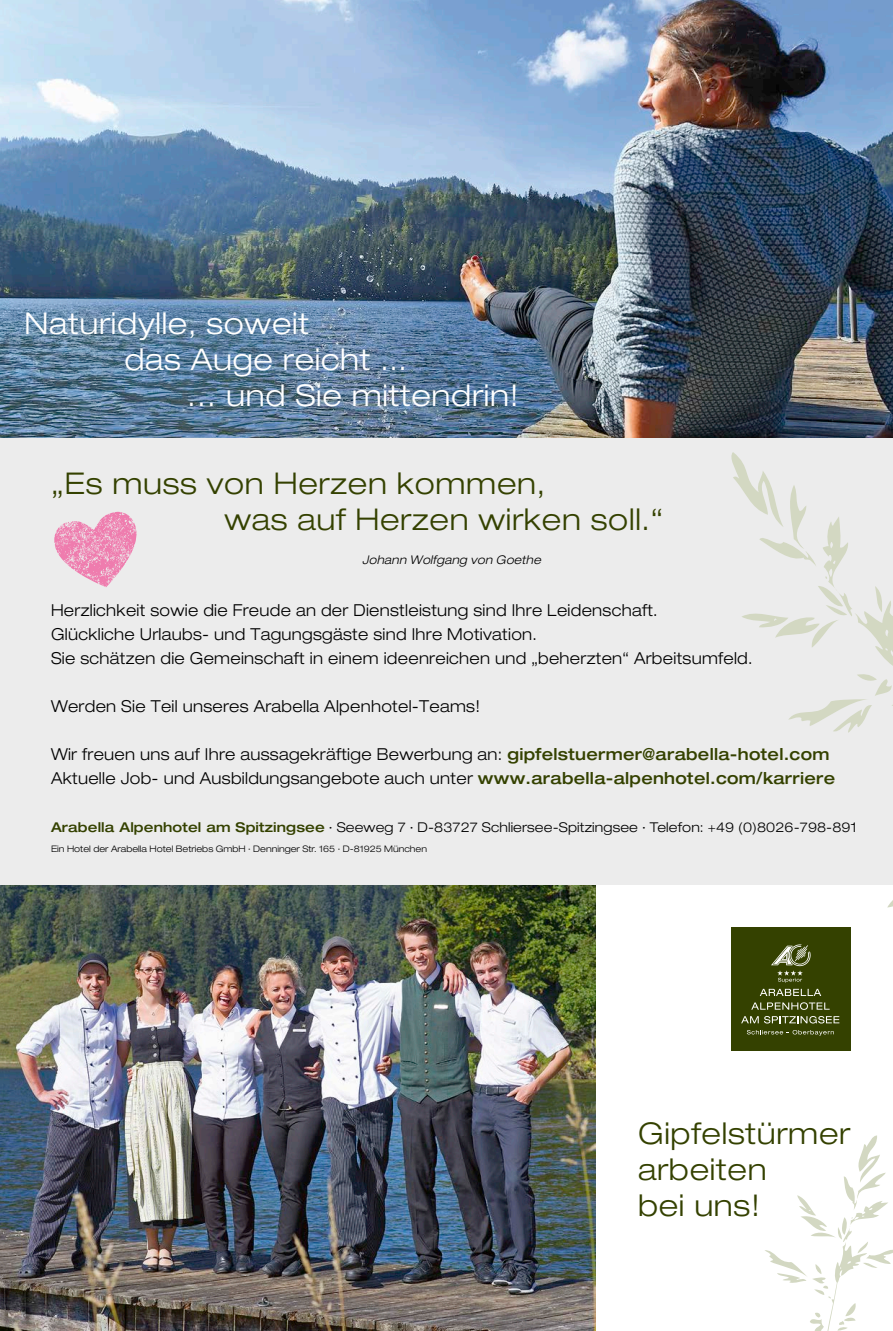
<style>
.page{position:relative;width:893px;height:1331px;background:#fff}
.page>*{position:absolute;margin:0;border:0;box-sizing:border-box;transform-origin:0 0}
.t1{font:300 expanded 30px/36px "Helvetica Neue";letter-spacing:.025em;color:#344100}
.t2{font:300 expanded 30px "Helvetica Neue";letter-spacing:.025em;color:#fff}
.t3{font:300 expanded 16.5px/24px "Helvetica Neue";letter-spacing:.02em;color:#000;scale:.96 1}
.t4{font:300 expanded 13.5px "Helvetica Neue";letter-spacing:.01em;color:#000}
.t5{font:italic 300 expanded 12px "Helvetica Neue";letter-spacing:.02em;color:#000;scale:.96 1}
.t6{font:300 expanded 9px "Helvetica Neue";color:#000}
.s1{font-weight:500;color:#344100}
</style>
<div class="page">
<img style="left:0;top:884px;width:595px;height:447px">
<img style="left:0;top:0;width:893px;height:438px">
<div style="left:0;top:438px;width:893px;height:446px;background:#ececec"></div>
<svg style="left:619px;top:452px;width:274px;height:879px"></svg>
<svg style="left:54px;top:512px;width:83px;height:75px"></svg>
<h1 class="t2" style="left:24px;top:305px;width:286px">Naturidylle, soweit</h1>
<h1 class="t2" style="left:124px;top:341px;width:284px">das Auge reicht ...</h1>
<h1 class="t2" style="left:186px;top:377px;width:334px">… und Sie mittendrin!</h1>
<h1 class="t1" style="left:224px;top:465px;width:440px;text-indent:-173px">„Es muss von Herzen kommen,<br>was auf Herzen wirken soll.“</h1>
<p class="t5" style="left:362px;top:553px;width:188px">Johann Wolfgang von Goethe</p>
<p class="t3" style="left:51px;top:598px;width:732px">Herzlichkeit sowie die Freude an der Dienstleistung sind Ihre Leidenschaft.<br>Glückliche Urlaubs- und Tagungsgäste sind Ihre Motivation.<br>Sie schätzen die Gemeinschaft in einem ideenreichen und „beherzten“ Arbeitsumfeld.</p>
<p class="t3" style="left:51px;top:694px;width:448px">Werden Sie Teil unseres Arabella Alpenhotel-Teams!</p>
<p class="t3" style="left:51px;top:742px;width:818px">Wir freuen uns auf Ihre aussagekräftige Bewerbung an: <span class="s1">gipfelstuermer@arabella-hotel.com<br></span>Aktuelle Job- und Ausbildungsangebote auch unter <span class="s1">www.arabella-alpenhotel.com/karriere</span></p>
<p class="t4" style="left:51px;top:819px;width:807px"><span class="s1">Arabella Alpenhotel am Spitzingsee</span> · Seeweg 7 · D-83727 Schliersee-Spitzingsee · Telefon: +49 (0)8026-798-891</p>
<p class="t6" style="left:51px;top:843px;width:378px">Ein Hotel der Arabella Hotel Betriebs GmbH · Denninger Str. 165 · D-81925 München</p>
<h1 class="t1" style="left:638px;top:1115px;width:214px">Gipfelstürmer arbeiten<br>bei uns!</h1>
</div>
